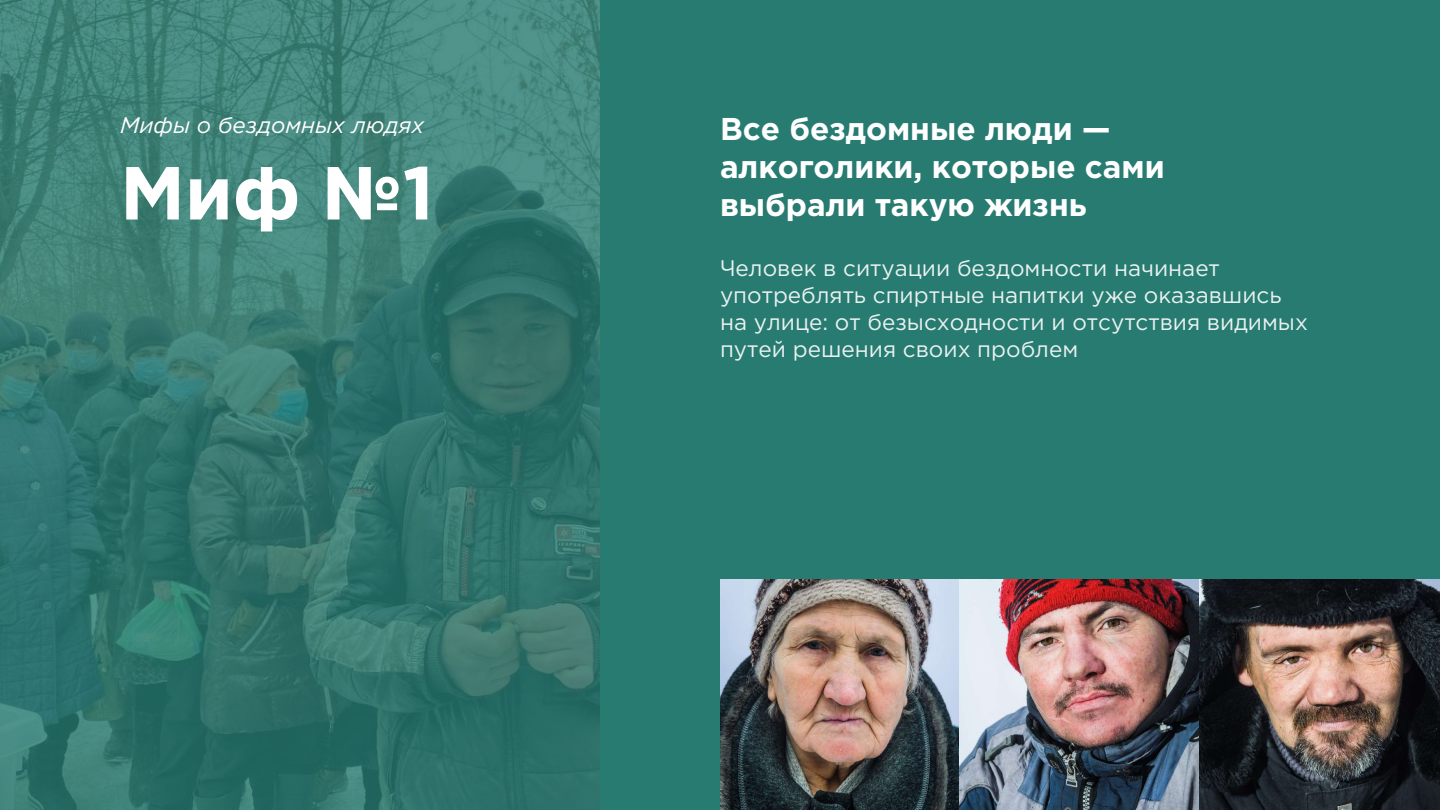
<style>
.page{position:relative;width:1440px;height:810px;background:#277b71}
.page>*{position:absolute;margin:0;border:0;box-sizing:border-box;transform-origin:0 0}
.t1{font:700 75px "Gotham Pro";color:#fff}
.t2{font:700 31.5px/37.8px "Gotham Pro";color:#fff}
.t3{font:22.5px/27px "Gotham Pro";color:#fff}
.t4{font:italic 22.5px "Gotham Pro";color:#fff}
</style>
<div class="page">
<img style="left:0;top:0;width:600px;height:810px">
<img style="left:720px;top:580px;width:240px;height:230px">
<img style="left:960px;top:580px;width:240px;height:230px">
<img style="left:1200px;top:580px;width:240px;height:230px">
<p class="t4" style="left:120px;top:113px;width:306px">Мифы о бездомных людях</p>
<h1 class="t1" style="left:120px;top:150px;width:316px">Миф №1</h1>
<h2 class="t2" style="left:720px;top:109px;width:446px">Все бездомные люди — алкоголики, которые сами выбрали такую жизнь</h2>
<p class="t3" style="left:720px;top:254px;width:589px">Человек в ситуации бездомности начинает употреблять спиртные напитки уже оказавшись на улице: от безысходности и отсутствия видимых путей решения своих проблем</p>
</div>
